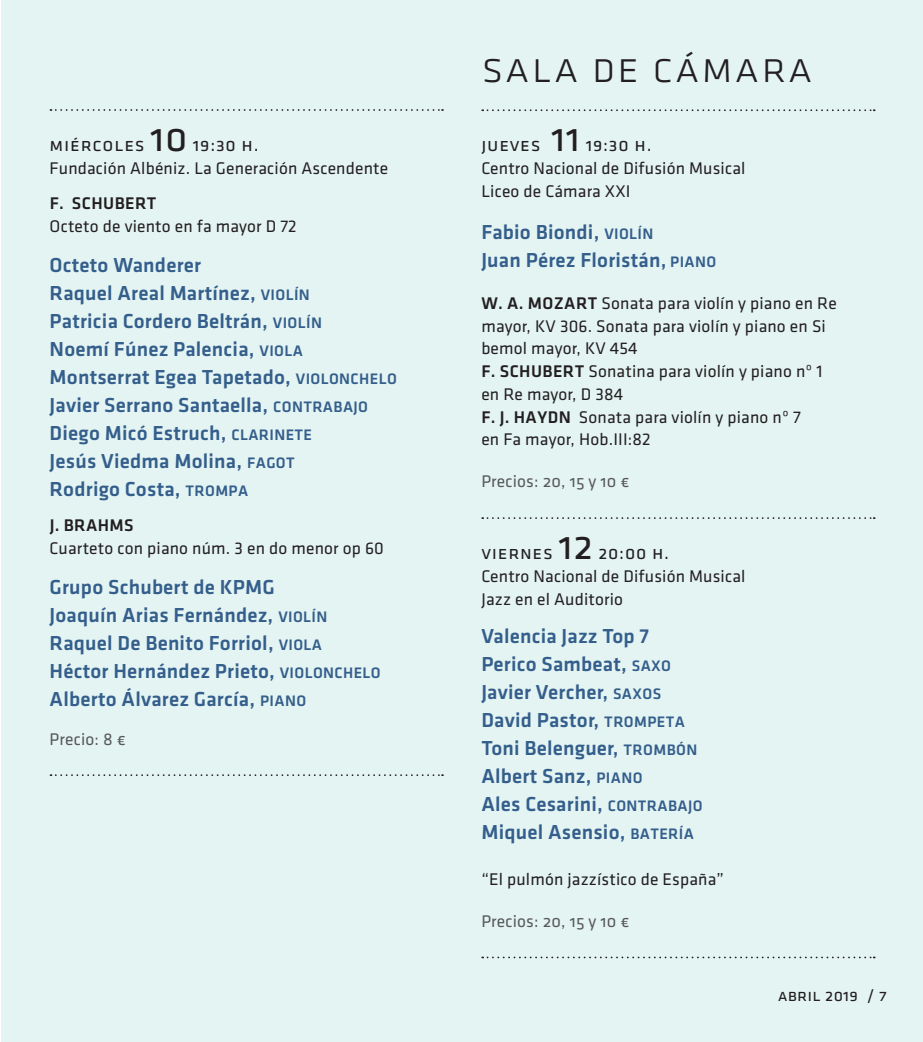
<style>
.page{position:relative;width:923px;height:1042px;background:#fff}
.page>*{position:absolute;margin:0;border:0;box-sizing:border-box;transform-origin:0 0}
.t1{font:43.75px "Klavika Light Caps SC";letter-spacing:.04em;color:#231f20}
.t2{font:500 21px/28px "Klavika";letter-spacing:.01em;color:#345e8b}
.t3{font:19.25px "Klavika Reg Caps SC";letter-spacing:.04em;color:#231f20}
.t4{font:17.5px/22.8px "Klavika";letter-spacing:.01em;color:#231f20}
.t5{font:17.5px "Klavika Regular OSF";letter-spacing:.01em;color:#57585a}
.t6{font:17.5px "Klavika Med Caps SC";letter-spacing:.025em;color:#231f20}
.t7{font:17.5px "Klavika Reg Caps SC";letter-spacing:.01em;color:#231f20}
.s1{font-size:42px}
.s2{font-family:"Klavika Med Caps SC";font-weight:400;font-size:15.75px}
.s3{font-family:"Klavika Med Caps SC"}
</style>
<div class="page">
<div style="left:1px;top:0;width:922px;height:1042px;background:#e4f4f3"></div>
<svg style="left:50px;top:109px;width:393px;height:2px"></svg>
<svg style="left:50px;top:774px;width:393px;height:2px"></svg>
<svg style="left:482px;top:109px;width:392px;height:2px"></svg>
<svg style="left:482px;top:517px;width:392px;height:2px"></svg>
<svg style="left:482px;top:956px;width:392px;height:2px"></svg>
<p class="t3" style="left:50px;top:135px;width:210px">miércoles <span class="s1">10</span> 19:30 h.</p>
<p class="t4" style="left:50px;top:157px;width:340px">Fundación Albéniz. La Generación Ascendente</p>
<p class="t6" style="left:50px;top:194px;width:108px">F. SCHUBERT</p>
<p class="t4" style="left:50px;top:215px;width:249px">Octeto de viento en fa mayor D 72</p>
<p class="t2" style="left:50px;top:251px;width:349px">Octeto Wanderer<br>Raquel Areal Martínez, <span class="s2">VIOLÍN<br></span>Patricia Cordero Beltrán, <span class="s2">VIOLÍN<br></span>Noemí Fúnez Palencia, <span class="s2">VIOLA<br></span>Montserrat Egea Tapetado, <span class="s2">VIOLONCHELO<br></span>Javier Serrano Santaella, <span class="s2">CONTRABAJO<br></span>Diego Micó Estruch, <span class="s2">CLARINETE<br></span>Jesús Viedma Molina, <span class="s2">FAGOT<br></span>Rodrigo Costa, <span class="s2">TROMPA</span></p>
<p class="t6" style="left:50px;top:516px;width:85px">J. BRAHMS</p>
<p class="t4" style="left:50px;top:537px;width:336px">Cuarteto con piano núm. 3 en do menor op 60</p>
<p class="t2" style="left:50px;top:573px;width:333px">Grupo Schubert de KPMG<br>Joaquín Arias Fernández, <span class="s2">VIOLÍN<br></span>Raquel De Benito Forriol, <span class="s2">VIOLA<br></span>Héctor Hernández Prieto, <span class="s2">VIOLONCHELO<br></span>Alberto Álvarez García, <span class="s2">PIANO</span></p>
<p class="t5" style="left:50px;top:730px;width:78px">Precio: 8 €</p>
<h1 class="t1" style="left:481px;top:45px;width:333px">sala de cámara</h1>
<p class="t3" style="left:481px;top:135px;width:172px">jueves <span class="s1">11</span> 19:30 h.</p>
<p class="t4" style="left:481px;top:157px;width:266px">Centro Nacional de Difusión Musical<br>Liceo de Cámara XXI</p>
<p class="t2" style="left:481px;top:218px;width:236px">Fabio Biondi, <span class="s2">VIOLÍN<br></span>Juan Pérez Floristán, <span class="s2">PIANO</span></p>
<p class="t4" style="left:481px;top:292px;width:357px"><span class="s3">W. A. MOZART</span> Sonata para violín y piano en Re mayor, KV 306. Sonata para violín y piano en Si bemol mayor, KV 454<br><span class="s3">F. SCHUBERT</span> Sonatina para violín y piano nº 1 en Re mayor, D 384<br><span class="s3">F. J. HAYDN</span> Sonata para violín y piano nº 7<br>en Fa mayor, Hob.III:82</p>
<p class="t5" style="left:481px;top:473px;width:150px">Precios: 20, 15 y 10 €</p>
<p class="t3" style="left:481px;top:543px;width:189px">viernes <span class="s1">12</span> 20:00 h.</p>
<p class="t4" style="left:481px;top:565px;width:266px">Centro Nacional de Difusión Musical<br>Jazz en el Auditorio</p>
<p class="t2" style="left:481px;top:623px;width:223px">Valencia Jazz Top 7<br>Perico Sambeat, <span class="s2">SAXO<br></span>Javier Vercher, <span class="s2">SAXOS<br></span>David Pastor, <span class="s2">TROMPETA<br></span>Toni Belenguer, <span class="s2">TROMBÓN<br></span>Albert Sanz, <span class="s2">PIANO<br></span>Ales Cesarini, <span class="s2">CONTRABAJO<br></span>Miquel Asensio, <span class="s2">BATERÍA</span></p>
<p class="t4" style="left:481px;top:868px;width:244px">“El pulmón jazzístico de España”</p>
<p class="t5" style="left:481px;top:912px;width:150px">Precios: 20, 15 y 10 €</p>
<p class="t7" style="left:778px;top:986px;width:110px">abril 2019 / 7</p>
</div>
